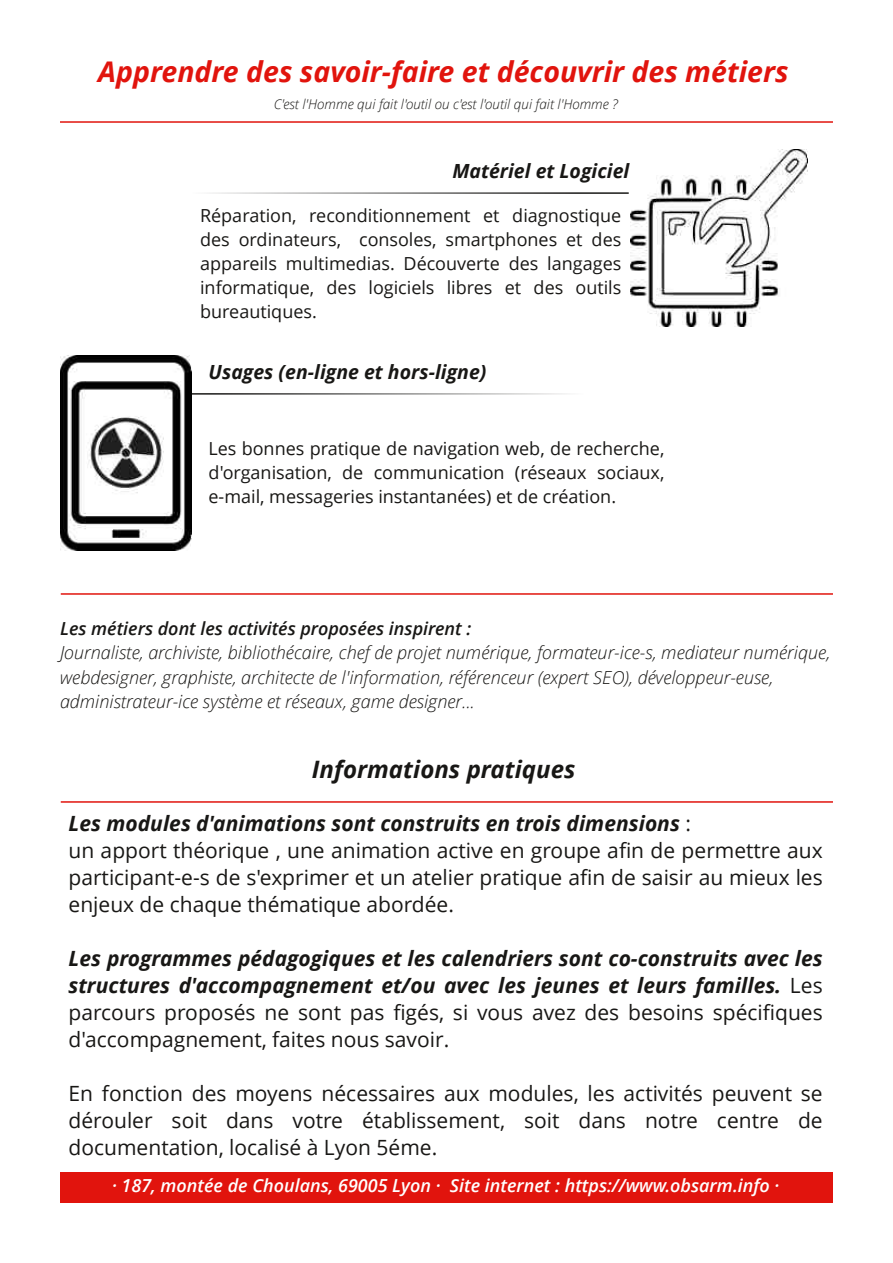
<style>
.page{position:relative;width:893px;height:1263px;background:#fff}
.page>*{position:absolute;margin:0;border:0;box-sizing:border-box;transform-origin:0 0}
.t1{font:italic 700 28.5px "Open Sans";color:#e1140d}
.t2{font:italic 700 24px "Open Sans";color:#181715}
.t3{font:21px/27px "Open Sans";color:#181715}
.t4{font:italic 700 21px/27px "Open Sans";color:#181715;text-align:justify}
.t5{font:italic 700 19.5px "Open Sans";color:#181715}
.t6{font:18px/24px "Open Sans";color:#181715;text-align:justify}
.t7{font:italic 300 18px/24.5px "Open Sans";color:#181715}
.t8{font:italic 600 18px "Open Sans";color:#fff}
.t9{font:italic 600 18px "Open Sans";color:#181715}
.t10{font:italic 300 13.5px "Open Sans";color:#181715}
.s1{font-weight:700;font-style:italic}
.s2{font-weight:400;font-style:normal}
</style>
<div class="page">
<div style="left:60px;top:1173px;width:773px;height:30px;background:#e1140d"></div>
<hr style="left:60px;top:121px;width:773px;height:2px;background:#e1140d">
<hr style="left:61px;top:801px;width:772px;height:2px;background:#e1140d">
<img style="left:60px;top:356px;width:132px;height:194px">
<img style="left:630px;top:150px;width:177px;height:177px">
<hr style="left:61px;top:593px;width:772px;height:2px;background:#e1140d">
<h1 class="t1" style="left:98px;top:51px;width:692px">Apprendre des savoir-faire et découvrir des métiers</h1>
<p class="t10" style="left:274px;top:94px;width:345px">C'est l'Homme qui fait l'outil ou c'est l'outil qui fait l'Homme ?</p>
<p class="t5" style="left:452px;top:158px;width:178px">Matériel et Logiciel</p>
<p class="t6" style="left:200px;top:203px;width:423px">Réparation, reconditionnement et diagnostique des ordinateurs, consoles, smartphones et des appareils multimedias. Découverte des langages informatique, des logiciels libres et des outils bureautiques.</p>
<p class="t5" style="left:209px;top:358px;width:279px">Usages (en-ligne et hors-ligne)</p>
<p class="t6" style="left:209px;top:436px;width:457px">Les bonnes pratique de navigation web, de recherche, d'organisation, de communication (réseaux sociaux, e-mail, messageries instantanées) et de création.</p>
<p class="t9" style="left:60px;top:616px;width:413px">Les métiers dont les activités proposées inspirent :</p>
<p class="t7" style="left:60px;top:640px;width:772px">Journaliste, archiviste, bibliothécaire, chef de projet numérique, formateur-ice-s, mediateur numérique, webdesigner, graphiste, architecte de l'information, référenceur (expert SEO), développeur-euse, administrateur-ice système et réseaux, game designer...</p>
<p class="t2" style="left:312px;top:752px;width:265px">Informations pratiques</p>
<p class="t3" style="left:69px;top:809px;width:756px"><span class="s1">Les modules d'animations sont construits en trois dimensions</span> :<br>un apport théorique , une animation active en groupe afin de permettre aux participant-e-s de s'exprimer et un atelier pratique afin de saisir au mieux les enjeux de chaque thématique abordée.</p>
<p class="t4" style="left:69px;top:944px;width:756px">Les programmes pédagogiques et les calendriers sont co-construits avec les structures d'accompagnement et/ou avec les jeunes et leurs familles. <span class="s2">Les parcours proposés ne sont pas figés, si vous avez des besoins spécifiques d'accompagnement, faites nous savoir.</span></p>
<p class="t3" style="left:69px;top:1079px;width:756px;text-align:justify">En fonction des moyens nécessaires aux modules, les activités peuvent se dérouler soit dans votre établissement, soit dans notre centre de documentation, localisé à Lyon 5éme.</p>
<p class="t8" style="left:112px;top:1173px;width:669px">· 187, montée de Choulans, 69005 Lyon · Site internet : https://www.obsarm.info ·</p>
</div>
